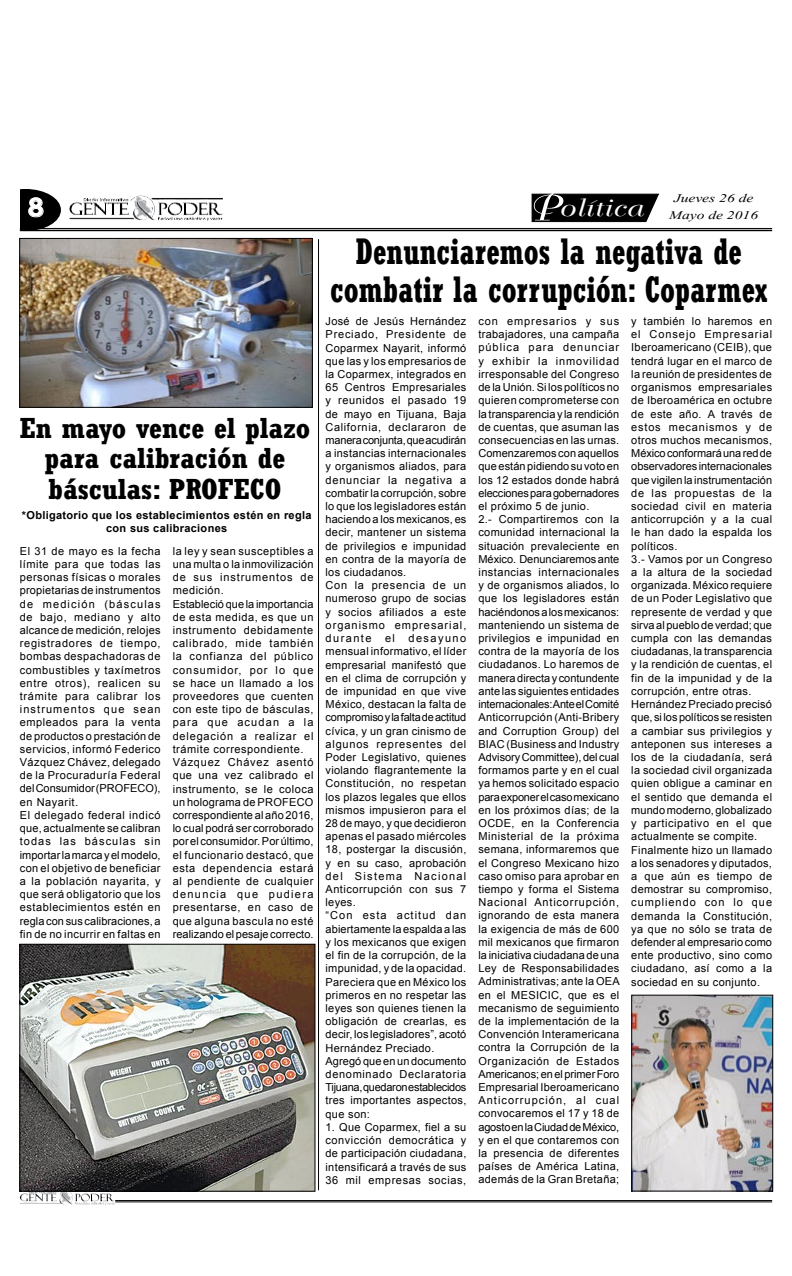
<style>
.page{position:relative;width:792px;height:1276px;background:#fff}
.page>*{position:absolute;margin:0;border:0;box-sizing:border-box;transform-origin:0 0}
.t1{font:700 condensed 36.3px/38.1px "Rockwell";color:#000;text-align:center;scale:.86 1}
.t2{font:700 condensed 28.5px/30.5px "Rockwell";color:#000;text-align:center;scale:1.06 1}
.t3{font:700 25.2px "Century Gothic";color:#fff;scale:1.14 1}
.t4{font:24px "Bellevue";letter-spacing:.03em;color:#fff;scale:1.29 1}
.t5{font:14.6px "Vijaya";color:#000;scale:1.32 1}
.t6{font:11px/13.2px "Arial";letter-spacing:.03em;color:#000}
.t7{font:11px/13.2px "Arial";letter-spacing:.05em;color:#000}
.t8{font:700 11px/13.2px "Arial";letter-spacing:.03em;color:#000;text-align:center}
</style>
<div class="page">
<hr style="left:115px;top:1200px;width:657px;height:1px;background:#000">
<hr style="left:115px;top:1201px;width:657px;height:1px;background:#000">
<img style="left:130px;top:196px;width:24px;height:20px">
<svg style="left:20px;top:189px;width:41px;height:41px;background:#383838"></svg>
<hr style="left:20px;top:228px;width:752px;height:1px;background:#000">
<hr style="left:20px;top:230px;width:752px;height:1px;background:#000">
<img style="left:58px;top:1191px;width:14px;height:11px">
<svg style="left:531px;top:193px;width:128px;height:30px;background:#282828"></svg>
<hr style="left:318px;top:239px;width:1px;height:951px;background:#000">
<img style="left:633px;top:996px;width:138px;height:193px">
<div style="left:631px;top:994px;width:142px;height:197px;border:1px solid #000"></div>
<img style="left:21px;top:240px;width:290px;height:166px">
<div style="left:19px;top:238px;width:294px;height:170px;border:1px solid #000"></div>
<img style="left:21px;top:945px;width:292px;height:244px">
<div style="left:19px;top:943px;width:296px;height:248px;border:1px solid #000"></div>
<h3 class="t3" style="left:28px;top:188px;width:16px">8</h3>
<h2 class="t2" style="left:20px;top:412px;width:275px">En mayo vence el plazo para calibración de básculas: PROFECO</h2>
<p class="t8" style="left:22px;top:509px;width:291px">*Obligatorio que los establecimientos estén en regla con sus calibraciones</p>
<p class="t7" style="left:20px;top:544px;width:142px">El 31 de mayo es la fecha límite para que todas las personas físicas o morales propietarias de instrumentos de medición (básculas de bajo, mediano y alto alcance de medición, relojes registradores de tiempo, bombas despachadoras de combustibles y taxímetros entre otros), realicen su trámite para calibrar los instrumentos que sean empleados para la venta de productos o prestación de servicios, informó Federico<br>Vázquez Chávez, delegado de la Procuraduría Federal del Consumidor (PROFECO), en Nayarit.<br>El delegado federal indicó que, actualmente se calibran todas las básculas sin importar la marca y el modelo, con el objetivo de beneficiar a la población nayarita, y que será obligatorio que los establecimientos estén en regla con sus calibraciones, a fin de no incurrir en faltas en</p>
<p class="t7" style="left:173px;top:544px;width:142px">la ley y sean susceptibles a una multa o la inmovilización de sus instrumentos de medición.<br>Estableció que la importancia de esta medida, es que un instrumento debidamente calibrado, mide también la confianza del público consumidor, por lo que se hace un llamado a los proveedores que cuenten con este tipo de básculas, para que acudan a la delegación a realizar el trámite correspondiente.<br>Vázquez Chávez asentó que una vez calibrado el instrumento, se le coloca un holograma de PROFECO correspondiente al año 2016, lo cual podrá ser corroborado por el consumidor. Por último, el funcionario destacó, que esta dependencia estará al pendiente de cualquier denuncia que pudiera presentarse, en caso de que alguna bascula no esté realizando el pesaje correcto.</p>
<h3 class="t4" style="left:558px;top:195px;width:66px">olítica</h3>
<h3 class="t5" style="left:674px;top:186px;width:62px">Jueves 26 de</h3>
<h3 class="t5" style="left:669px;top:204px;width:69px">Mayo de 2016</h3>
<h1 class="t1" style="left:330px;top:231px;width:510px">Denunciaremos la negativa de combatir la corrupción: Coparmex</h1>
<p class="t6" style="left:326px;top:314px;width:142px">José de Jesús Hernández<br>Preciado, Presidente de<br>Coparmex Nayarit, informó que las y los empresarios de la Coparmex, integrados en<br>65 Centros Empresariales y reunidos el pasado 19 de mayo en Tijuana, Baja<br>California, declararon de manera conjunta, que acudirán a instancias internacionales y organismos aliados, para denunciar la negativa a combatir la corrupción, sobre lo que los legisladores están haciendo a los mexicanos, es decir, mantener un sistema de privilegios e impunidad en contra de la mayoría de los ciudadanos.<br>Con la presencia de un numeroso grupo de socias y socios afiliados a este organismo empresarial, durante el desayuno mensual informativo, el líder empresarial manifestó que en el clima de corrupción y de impunidad en que vive<br>México, destacan la falta de compromiso y la falta de actitud cívica, y un gran cinismo de algunos representes del<br>Poder Legislativo, quienes violando flagrantemente la<br>Constitución, no respetan los plazos legales que ellos mismos impusieron para el<br>28 de mayo, y que decidieron apenas el pasado miércoles<br>18, postergar la discusión, y en su caso, aprobación del Sistema Nacional<br>Anticorrupción con sus 7 leyes.<br>“Con esta actitud dan abiertamente la espalda a las y los mexicanos que exigen el fin de la corrupción, de la impunidad, y de la opacidad.<br>Pareciera que en México los primeros en no respetar las leyes son quienes tienen la obligación de crearlas, es decir, los legisladores”, acotó<br>Hernández Preciado.<br>Agregó que en un documento denominado Declaratoria<br>Tijuana, quedaron establecidos tres importantes aspectos, que son:</p>
<p class="t6" style="left:326px;top:1120px;width:142px;text-align:justify">1. Que Coparmex, fiel a su convicción democrática y de participación ciudadana, intensificará a través de sus 36 mil empresas socias,</p>
<p class="t6" style="left:478px;top:314px;width:143px">con empresarios y sus trabajadores, una campaña pública para denunciar y exhibir la inmovilidad irresponsable del Congreso de la Unión. Si los políticos no quieren comprometerse con la transparencia y la rendición de cuentas, que asuman las consecuencias en las urnas.<br>Comenzaremos con aquellos que están pidiendo su voto en los 12 estados donde habrá elecciones para gobernadores el próximo 5 de junio.<br>2.- Compartiremos con la comunidad internacional la situación prevaleciente en<br>México. Denunciaremos ante instancias internacionales y de organismos aliados, lo que los legisladores están haciéndonos a los mexicanos: manteniendo un sistema de privilegios e impunidad en contra de la mayoría de los ciudadanos. Lo haremos de manera directa y contundente ante las siguientes entidades internacionales: Ante el Comité<br>Anticorrupción (Anti-Bribery and Corruption Group) del<br>BIAC (Business and Industry<br>Advisory Committee), del cual formamos parte y en el cual ya hemos solicitado espacio para exponer el caso mexicano en los próximos días; de la<br>OCDE, en la Conferencia<br>Ministerial de la próxima semana, informaremos que el Congreso Mexicano hizo caso omiso para aprobar en tiempo y forma el Sistema<br>Nacional Anticorrupción, ignorando de esta manera la exigencia de más de 600 mil mexicanos que firmaron la iniciativa ciudadana de una<br>Ley de Responsabilidades<br>Administrativas; ante la OEA en el MESICIC, que es el mecanismo de seguimiento de la implementación de la<br>Convención Interamericana contra la Corrupción de la<br>Organización de Estados<br>Americanos; en el primer Foro<br>Empresarial Iberoamericano<br>Anticorrupción, al cual convocaremos el 17 y 18 de agosto en la Ciudad de México, y en el que contaremos con la presencia de diferentes países de América Latina, además de la Gran Bretaña;</p>
<p class="t6" style="left:631px;top:314px;width:142px">y también lo haremos en el Consejo Empresarial<br>Iberoamericano (CEIB), que tendrá lugar en el marco de la reunión de presidentes de organismos empresariales de Iberoamérica en octubre de este año. A través de estos mecanismos y de otros muchos mecanismos,<br>México conformará una red de observadores internacionales que vigilen la instrumentación de las propuestas de la sociedad civil en materia anticorrupción y a la cual le han dado la espalda los políticos.<br>3.- Vamos por un Congreso a la altura de la sociedad organizada. México requiere de un Poder Legislativo que represente de verdad y que sirva al pueblo de verdad; que cumpla con las demandas ciudadanas, la transparencia y la rendición de cuentas, el fin de la impunidad y de la corrupción, entre otras.<br>Hernández Preciado precisó que, si los políticos se resisten a cambiar sus privilegios y anteponen sus intereses a los de la ciudadanía, será la sociedad civil organizada quien obligue a caminar en el sentido que demanda el mundo moderno, globalizado y participativo en el que actualmente se compite.<br>Finalmente hizo un llamado a los senadores y diputados, a que aún es tiempo de demostrar su compromiso, cumpliendo con lo que demanda la Constitución, ya que no sólo se trata de defender al empresario como ente productivo, sino como ciudadano, así como a la sociedad en su conjunto.</p>
</div>
